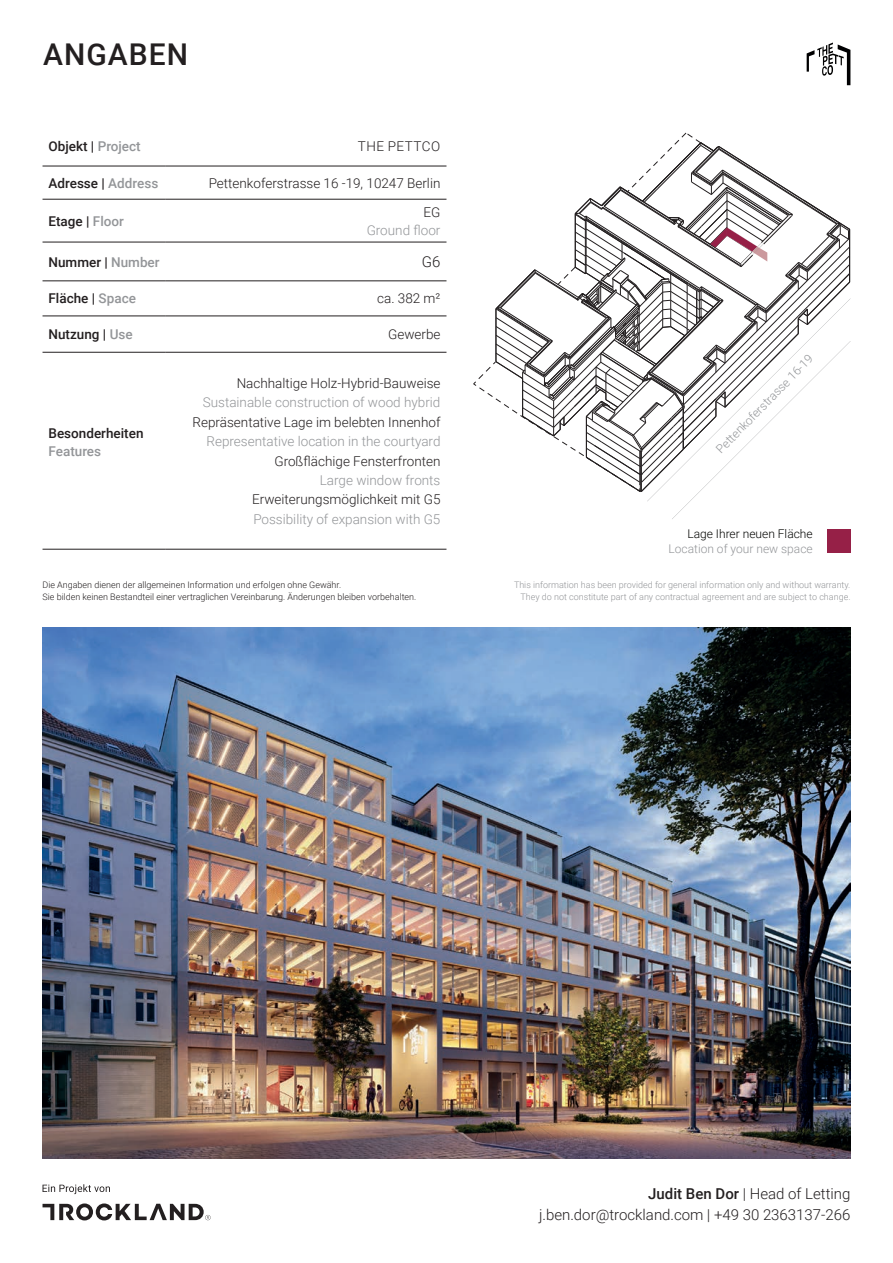
<style>
.page{position:relative;width:893px;height:1263px;background:#fff}
.page>*{position:absolute;margin:0;border:0;box-sizing:border-box;transform-origin:0 0}
.t1{font:500 30px "Roboto";letter-spacing:.035em;color:#231f20}
.t2{font:300 15px/21px "Roboto";color:#231f20;text-align:right}
.t3{font:300 13.5px "Roboto";color:#231f20}
.t4{font:300 13.5px "Roboto";color:#939598}
.t5{font:500 13.5px "Roboto";color:#231f20}
.t6{font:300 13.5px "Roboto";letter-spacing:.035em;color:#231f20}
.t7{font:500 13.5px "Roboto";color:#939598}
.t8{font:300 12px "Roboto";color:#939598}
.t9{font:300 12px "Roboto";color:#040503}
.t10{font:300 9px/12px "Roboto";color:#231f20}
.t11{font:300 9px/12px "Roboto";color:#939598;text-align:right}
.s1{color:#939598}
.s2{font-weight:500}
.s3{font-family:"Roboto Slab"}
</style>
<div class="page">
<hr style="left:43px;top:166px;width:123px;height:1px;background:#231f20">
<hr style="left:166px;top:166px;width:280px;height:1px;background:#231f20">
<hr style="left:166px;top:199px;width:280px;height:1px;background:#231f20">
<hr style="left:43px;top:242px;width:123px;height:1px;background:#231f20">
<hr style="left:166px;top:242px;width:280px;height:1px;background:#231f20">
<hr style="left:43px;top:281px;width:123px;height:1px;background:#231f20">
<hr style="left:166px;top:281px;width:280px;height:1px;background:#231f20">
<hr style="left:43px;top:316px;width:123px;height:1px;background:#231f20">
<hr style="left:166px;top:316px;width:280px;height:1px;background:#231f20">
<hr style="left:43px;top:352px;width:123px;height:1px;background:#231f20">
<hr style="left:166px;top:352px;width:280px;height:1px;background:#231f20">
<hr style="left:43px;top:549px;width:123px;height:1px;background:#231f20">
<hr style="left:166px;top:549px;width:280px;height:1px;background:#231f20">
<hr style="left:43px;top:199px;width:123px;height:1px;background:#231f20">
<svg style="left:43px;top:1184px;width:67px;height:10px"></svg>
<svg style="left:43px;top:1203px;width:168px;height:17px"></svg>
<div style="left:827px;top:529px;width:23px;height:24px;background:#962047"></div>
<svg style="left:807px;top:43px;width:43px;height:42px"></svg>
<img style="left:43px;top:627px;width:807px;height:532px">
<svg style="left:473px;top:133px;width:378px;height:386px"></svg>
<h1 class="t1" style="left:43px;top:33px;width:147px">ANGABEN</h1>
<p class="t5" style="left:49px;top:137px;width:94px">Objekt | <span class="s1">Project</span></p>
<p class="t6" style="left:358px;top:137px;width:84px">THE PETTCO</p>
<p class="t5" style="left:49px;top:173px;width:111px">Adresse | <span class="s1">Address</span></p>
<p class="t3" style="left:209px;top:173px;width:233px">Pettenkoferstrasse 16 -19, 10247 Berlin</p>
<p class="t5" style="left:49px;top:211px;width:77px">Etage | <span class="s1">Floor</span></p>
<p class="t3" style="left:424px;top:202px;width:18px">EG</p>
<p class="t4" style="left:367px;top:220px;width:75px">Ground floor</p>
<p class="t5" style="left:49px;top:252px;width:113px">Nummer | <span class="s1">Number</span></p>
<p class="t2" style="left:422px;top:251px;width:20px">G6</p>
<p class="t5" style="left:49px;top:289px;width:89px">Fläche | <span class="s1">Space</span></p>
<p class="t3" style="left:377px;top:289px;width:65px">ca. 382 m²</p>
<p class="t5" style="left:49px;top:325px;width:86px">Nutzung | <span class="s1">Use</span></p>
<p class="t3" style="left:388px;top:325px;width:54px">Gewerbe</p>
<p class="t5" style="left:49px;top:423px;width:96px">Besonderheiten</p>
<p class="t7" style="left:49px;top:441px;width:54px">Features</p>
<p class="t3" style="left:237px;top:373px;width:205px">Nachhaltige Holz-Hybrid-Bauweise</p>
<p class="t4" style="left:203px;top:393px;width:239px">Sustainable construction of wood hybrid</p>
<p class="t3" style="left:193px;top:412px;width:249px">Repräsentative Lage im belebten Innenhof</p>
<p class="t4" style="left:207px;top:432px;width:235px">Representative location in the courtyard</p>
<p class="t3" style="left:274px;top:451px;width:168px">Großflächige Fensterfronten</p>
<p class="t4" style="left:320px;top:471px;width:122px">Large window fronts</p>
<p class="t3" style="left:252px;top:490px;width:190px">Erweiterungsmöglichkeit mit G5</p>
<p class="t4" style="left:253px;top:510px;width:189px">Possibility of expansion with G5</p>
<p class="t8" style="left:712px;top:445px;width:134px;rotate:-45deg">Pettenkoferstrasse 16-19</p>
<p class="t9" style="left:687px;top:526px;width:127px">Lage Ihrer neuen Fläche</p>
<p class="t8" style="left:668px;top:540px;width:146px">Location of your new space</p>
<p class="t10" style="left:43px;top:578px;width:375px">Die Angaben dienen der allgemeinen Information und erfolgen ohne Gewähr.<br>Sie bilden keinen Bestandteil einer vertraglichen Vereinbarung. Änderungen bleiben vorbehalten.</p>
<p class="t11" style="left:514px;top:578px;width:338px">This information has been provided for general information only and without warranty.<br>They do not constitute part of any contractual agreement and are subject to change.</p>
<p class="t2" style="left:539px;top:1183px;width:313px"><span class="s2">Judit Ben Dor</span> | Head of Letting j.ben.dor@trockland.com <span class="s3">|</span> +49 30 2363137-266</p>
</div>
